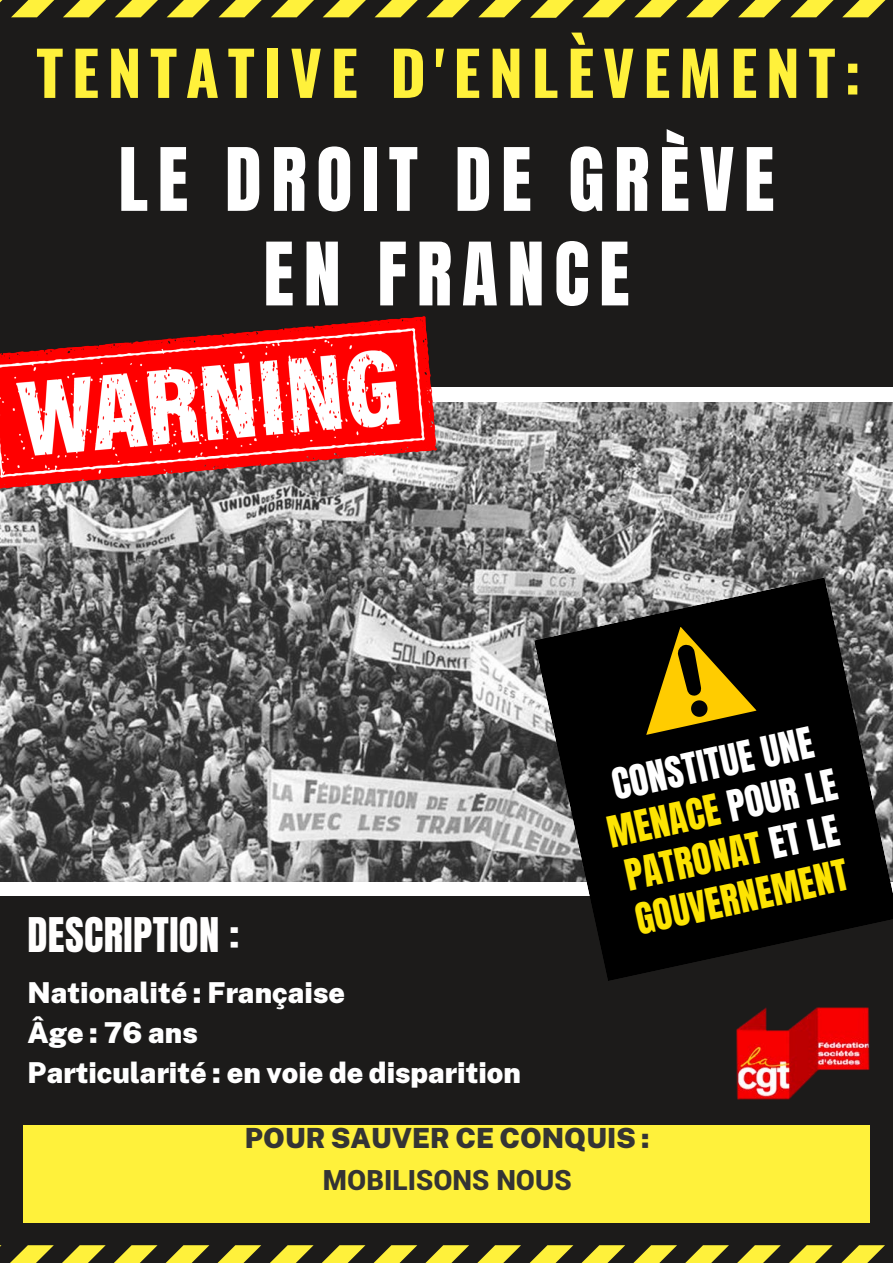
<style>
.page{position:relative;width:893px;height:1263px;background:#1c1b1a}
.page>*{position:absolute;margin:0;border:0;box-sizing:border-box;transform-origin:0 0}
.t1{font:74.25px/94.6px "Anton";letter-spacing:.13em;color:#fff;text-align:center}
.t2{font:700 60.75px "Oswald";letter-spacing:.14em;color:#fff13b}
.t3{font:40.58px "Anton";letter-spacing:.01em;color:#fffefe}
.t4{font:36.75px/45.6px "Anton";color:#fde403;text-align:center}
.t5{font:900 28.8px/40px "Public Sans";color:#fff}
.t6{font:900 27.75px "Public Sans";color:#343434}
.t7{font:900 27.75px "Roboto";color:#343434}
.s1{color:#fff}
</style>
<div class="page">
<div style="left:0;top:387px;width:893px;height:509px;background:#fff"></div>
<img style="left:0;top:403px;width:893px;height:478px">
<div style="left:23px;top:1125px;width:846px;height:98px;background:#fff13b"></div>
<svg style="left:0;top:0;width:886px;height:17px"></svg>
<svg style="left:0;top:1245px;width:885px;height:18px"></svg>
<svg style="left:534px;top:577px;width:359px;height:404px;fill:#000"></svg>
<svg style="left:611px;top:600px;width:158px;height:146px"></svg>
<img style="left:0;top:316px;width:436px;height:173px">
<img style="left:737px;top:1007px;width:132px;height:92px">
<h2 class="t2" style="left:36px;top:25px;width:826px">TENTATIVE D'ENLÈVEMENT:</h2>
<h1 class="t1" style="left:118px;top:134px;width:657px">LE DROIT DE GRÈVE<br>EN FRANCE</h1>
<h3 class="t3" style="left:27px;top:905px;width:213px">DESCRIPTION :</h3>
<p class="t5" style="left:27px;top:972px;width:495px">Nationalité : Française<br>Âge : 76 ans<br>Particularité : en voie de disparition</p>
<p class="t4" style="left:594px;top:766px;width:235px;rotate:-12deg"><span class="s1">CONSTITUE UNE<br></span>MENACE <span class="s1">POUR LE<br></span>PATRONAT <span class="s1">ET LE<br></span>GOUVERNEMENT</p>
<p class="t6" style="left:245px;top:1122px;width:407px">POUR SAUVER CE CONQUIS :</p>
<p class="t7" style="left:323px;top:1160px;width:250px">MOBILISONS NOUS</p>
</div>
